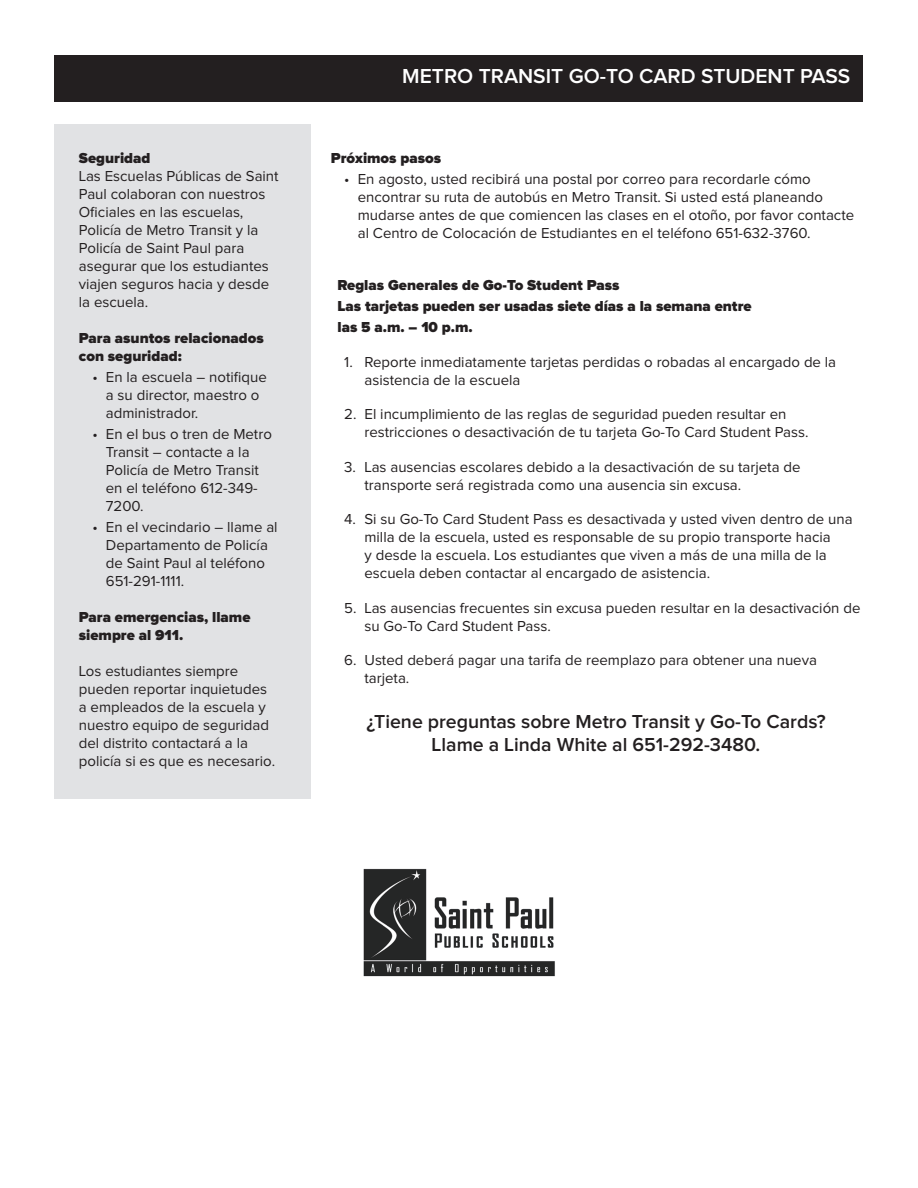
<style>
.page{position:relative;width:918px;height:1188px;background:#fff}
.page>*{position:absolute;margin:0;border:0;box-sizing:border-box;transform-origin:0 0}
.t1{font:600 21px "Proxima Nova";color:#fff}
.t2{font:600 19.5px/23.4px "Proxima Nova";color:#231f20;text-align:center}
.t3{font:15px/18px "Proxima Nova";color:#231f20}
.t4{font:900 15px/21px "Proxima Nova";color:#231f20}
</style>
<div class="page">
<div style="left:55px;top:55px;width:808px;height:47px;background:#231f20"></div>
<div style="left:54px;top:124px;width:256px;height:675px;background:#e1e2e4"></div>
<img style="left:363px;top:868px;width:192px;height:109px">
<p class="t4" style="left:79px;top:148px;width:73px">Seguridad</p>
<p class="t3" style="left:79px;top:167px;width:201px">Las Escuelas Públicas de Saint<br>Paul colaboran con nuestros<br>Oficiales en las escuelas,<br>Policía de Metro Transit y la<br>Policía de Saint Paul para asegurar que los estudiantes viajen seguros hacia y desde la escuela.</p>
<p class="t4" style="left:79px;top:329px;width:186px;line-height:18px">Para asuntos relacionados con seguridad:</p>
<p class="t3" style="left:106px;top:368px;width:162px;text-indent:-13px">• En la escuela – notifique a su director, maestro o administrador.</p>
<p class="t3" style="left:106px;top:425px;width:168px;text-indent:-13px">• En el bus o tren de Metro<br>Transit – contacte a la<br>Policía de Metro Transit en el teléfono 612-349-<br>7200.</p>
<p class="t3" style="left:106px;top:518px;width:173px;text-indent:-13px">• En el vecindario – llame al<br>Departamento de Policía de Saint Paul al teléfono<br>651-291-1111.</p>
<p class="t4" style="left:79px;top:608px;width:173px;line-height:18px">Para emergencias, llame siempre al 911.</p>
<p class="t3" style="left:79px;top:662px;width:198px">Los estudiantes siempre pueden reportar inquietudes a empleados de la escuela y nuestro equipo de seguridad del distrito contactará a la policía si es que es necesario.</p>
<h1 class="t1" style="left:402px;top:64px;width:450px">METRO TRANSIT GO-TO CARD STUDENT PASS</h1>
<p class="t4" style="left:331px;top:148px;width:112px">Próximos pasos</p>
<p class="t3" style="left:358px;top:170px;width:498px;text-indent:-14px">• En agosto, usted recibirá una postal por correo para recordarle cómo encontrar su ruta de autobús en Metro Transit. Si usted está planeando mudarse antes de que comiencen las clases en el otoño, por favor contacte al Centro de Colocación de Estudiantes en el teléfono 651-632-3760.</p>
<p class="t4" style="left:338px;top:275px;width:416px">Reglas Generales de Go-To Student Pass<br>Las tarjetas pueden ser usadas siete días a la semana entre las 5 a.m. – 10 p.m.</p>
<p class="t3" style="left:364px;top:353px;width:473px;text-indent:-20px">1. Reporte inmediatamente tarjetas perdidas o robadas al encargado de la asistencia de la escuela</p>
<p class="t3" style="left:364px;top:406px;width:446px;text-indent:-20px">2. El incumplimiento de las reglas de seguridad pueden resultar en restricciones o desactivación de tu tarjeta Go-To Card Student Pass.</p>
<p class="t3" style="left:364px;top:458px;width:438px;text-indent:-20px">3. Las ausencias escolares debido a la desactivación de su tarjeta de transporte será registrada como una ausencia sin excusa.</p>
<p class="t3" style="left:364px;top:511px;width:490px;text-indent:-20px">4. Si su Go-To Card Student Pass es desactivada y usted viven dentro de una milla de la escuela, usted es responsable de su propio transporte hacia<br>y desde la escuela. Los estudiantes que viven a más de una milla de la escuela deben contactar al encargado de asistencia.</p>
<p class="t3" style="left:364px;top:599px;width:498px;text-indent:-20px">5. Las ausencias frecuentes sin excusa pueden resultar en la desactivación de su Go-To Card Student Pass.</p>
<p class="t3" style="left:364px;top:652px;width:454px;text-indent:-20px">6. Usted deberá pagar una tarifa de reemplazo para obtener una nueva tarjeta.</p>
<h2 class="t2" style="left:366px;top:710px;width:461px">¿Tiene preguntas sobre Metro Transit y Go-To Cards?<br>Llame a Linda White al 651-292-3480.</h2>
</div>
